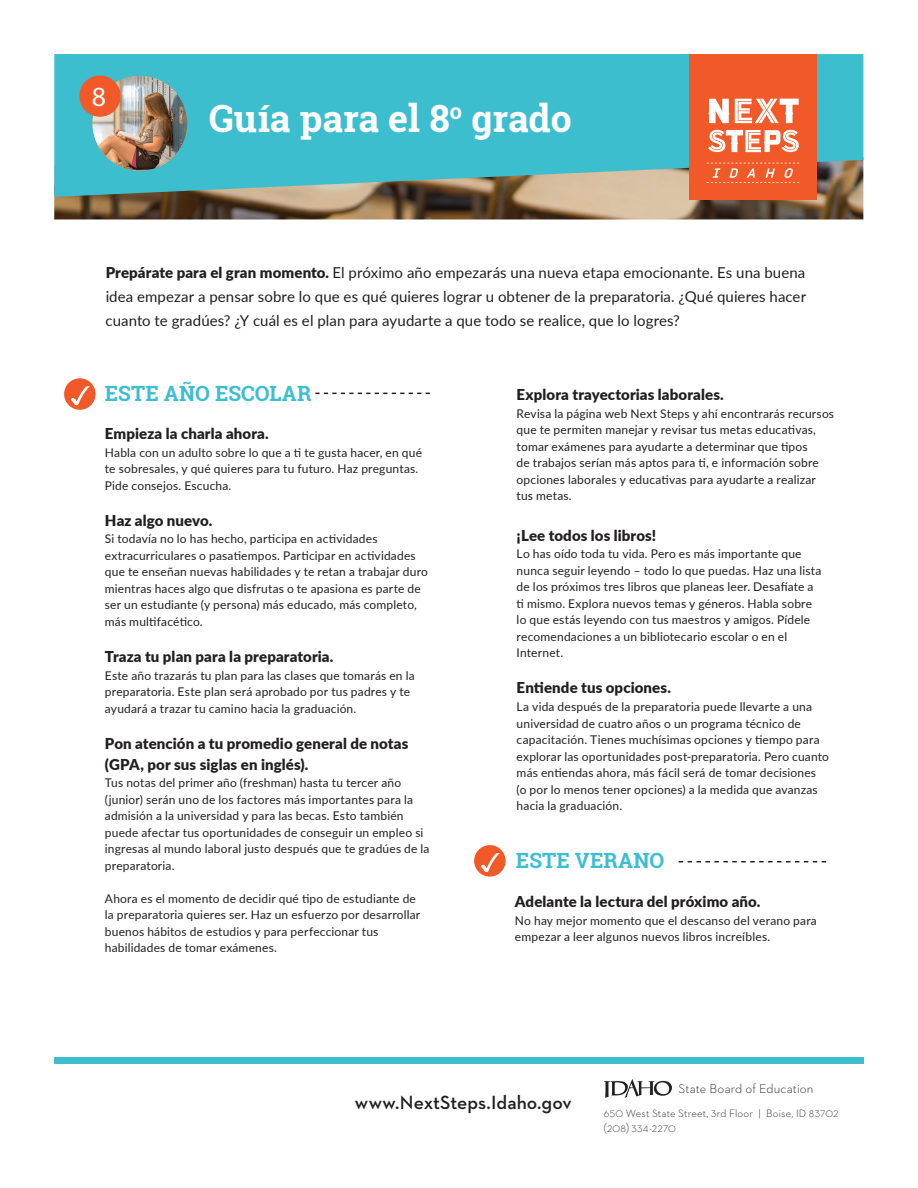
<style>
.page{position:relative;width:918px;height:1188px;background:#fff}
.page>*{position:absolute;margin:0;border:0;box-sizing:border-box;transform-origin:0 0}
.t1{font:700 37.5px "Roboto Slab";color:#fff}
.t2{font:27.75px "Myriad Pro";color:#fff}
.t3{font:700 21px "Roboto Slab";color:#3dbecf}
.t4{font:600 19.5px "Neutraface 2 Text";color:#231f20}
.t5{font:15px/24px "Lato";letter-spacing:.005em;color:#231f20;text-align:justify}
.subhead{font:900 15px "Lato";letter-spacing:.01em;color:#231f20}
.t6{font:300 13.05px "Neutraface 2 Text";letter-spacing:.01em;color:#231f20}
.t7{font:300 13.05px "Neutra Disp";letter-spacing:.025em;color:#231f20}
.body{font:12px/16.5px "Lato";letter-spacing:.015em;color:#231f20}
.t8{font:300 10.8px "Neutraface 2 Text";letter-spacing:.01em;color:#231f20}
.s1{font-weight:900}
.s2{font-family:"Neutra Disp";font-size:13.05px}
</style>
<div class="page">
<img style="left:54px;top:197px;width:809px;height:22px">
<svg style="left:54px;top:54px;width:809px;height:143px;background:#4ab8c3"></svg>
<div style="left:689px;top:54px;width:127px;height:146px;background:#f15929"></div>
<svg style="left:708px;top:130px;width:91px;height:22px"></svg>
<svg style="left:707px;top:163px;width:92px;height:20px"></svg>
<svg style="left:708px;top:99px;width:91px;height:24px"></svg>
<div style="left:54px;top:1057px;width:810px;height:7px;background:#3dbecf"></div>
<svg style="left:604px;top:1079px;width:68px;height:19px"></svg>
<img style="left:93px;top:76px;width:94px;height:95px;border-radius:47px">
<div style="left:79px;top:75px;width:42px;height:42px;background:#f15929;border-radius:50%"></div>
<div style="left:64px;top:378px;width:32px;height:32px;background:#f15929;border-radius:50%"></div>
<svg style="left:71px;top:386px;width:19px;height:19px"></svg>
<svg style="left:679px;top:861px;width:147px;height:1px"></svg>
<div style="left:474px;top:845px;width:32px;height:32px;background:#f15929;border-radius:50%"></div>
<svg style="left:481px;top:853px;width:19px;height:19px"></svg>
<svg style="left:315px;top:393px;width:115px;height:1px"></svg>
<h2 class="t2" style="left:92px;top:80px;width:16px">8</h2>
<p class="t1" style="left:209px;top:92px;width:364px">Guía para el 8<sup>o</sup> grado</p>
<p class="t5" style="left:105px;top:260px;width:702px"><span class="s1">Prepárate para el gran momento.</span> El próximo año empezarás una nueva etapa emocionante. Es una buena idea empezar a pensar sobre lo que es qué quieres lograr u obtener de la preparatoria. ¿Qué quieres hacer cuanto te gradúes? ¿Y cuál es el plan para ayudarte a que todo se realice, que lo logres?</p>
<p class="t3" style="left:105px;top:379px;width:208px">ESTE AÑO ESCOLAR</p>
<p class="subhead" style="left:105px;top:422px;width:165px">Empieza la charla ahora.</p>
<p class="body" style="left:105px;top:443px;width:319px">Habla con un adulto sobre lo que a ti te gusta hacer, en qué te sobresales, y qué quieres para tu futuro. Haz preguntas.<br>Pide consejos. Escucha.</p>
<p class="subhead" style="left:105px;top:509px;width:109px">Haz algo nuevo.</p>
<p class="body" style="left:105px;top:530px;width:325px">Si todavía no lo has hecho, participa en actividades extracurriculares o pasatiempos. Participar en actividades que te enseñan nuevas habilidades y te retan a trabajar duro mientras haces algo que disfrutas o te apasiona es parte de ser un estudiante (y persona) más educado, más completo, más multifacético.</p>
<p class="subhead" style="left:105px;top:645px;width:230px">Traza tu plan para la preparatoria.</p>
<p class="body" style="left:105px;top:667px;width:311px">Este año trazarás tu plan para las clases que tomarás en la preparatoria. Este plan será aprobado por tus padres y te ayudará a trazar tu camino hacia la graduación.</p>
<p class="subhead" style="left:105px;top:732px;width:305px">Pon atención a tu promedio general de notas</p>
<p class="subhead" style="left:105px;top:753px;width:205px">(GPA, por sus siglas en inglés).</p>
<p class="body" style="left:105px;top:774px;width:326px">Tus notas del primer año (freshman) hasta tu tercer año (junior) serán uno de los factores más importantes para la admisión a la universidad y para las becas. Esto también puede afectar tus oportunidades de conseguir un empleo si ingresas al mundo laboral justo después que te gradúes de la preparatoria.</p>
<p class="body" style="left:105px;top:890px;width:317px">Ahora es el momento de decidir qué tipo de estudiante de la preparatoria quieres ser. Haz un esfuerzo por desarrollar buenos hábitos de estudios y para perfeccionar tus habilidades de tomar exámenes.</p>
<p class="subhead" style="left:517px;top:383px;width:209px">Explora trayectorias laborales.</p>
<p class="body" style="left:517px;top:405px;width:319px">Revisa la página web Next Steps y ahí encontrarás recursos que te permiten manejar y revisar tus metas educativas, tomar exámenes para ayudarte a determinar que tipos<br>de trabajos serían más aptos para ti, e información sobre opciones laborales y educativas para ayudarte a realizar tus metas.</p>
<p class="subhead" style="left:517px;top:524px;width:141px">¡Lee todos los libros!</p>
<p class="body" style="left:517px;top:545px;width:306px">Lo has oído toda tu vida. Pero es más importante que nunca seguir leyendo – todo lo que puedas. Haz una lista de los próximos tres libros que planeas leer. Desafíate a ti mismo. Explora nuevos temas y géneros. Habla sobre lo que estás leyendo con tus maestros y amigos. Pídele recomendaciones a un bibliotecario escolar o en el Internet.</p>
<p class="subhead" style="left:517px;top:677px;width:156px">Entiende tus opciones.</p>
<p class="body" style="left:517px;top:698px;width:314px">La vida después de la preparatoria puede llevarte a una universidad de cuatro años o un programa técnico de capacitación. Tienes muchísimas opciones y tiempo para explorar las oportunidades post-preparatoria. Pero cuanto más entiendas ahora, más fácil será de tomar decisiones (o por lo menos tener opciones) a la medida que avanzas hacia la graduación.</p>
<p class="t3" style="left:516px;top:846px;width:150px">ESTE VERANO</p>
<p class="subhead" style="left:515px;top:890px;width:247px">Adelante la lectura del próximo año.</p>
<p class="body" style="left:515px;top:912px;width:304px">No hay mejor momento que el descanso del verano para empezar a leer algunos nuevos libros increíbles.</p>
<h3 class="t4" style="left:355px;top:1090px;width:218px">www.NextSteps.Idaho.gov</h3>
<p class="t6" style="left:679px;top:1081px;width:136px">State Board of Education</p>
<p class="t8" style="left:604px;top:1107px;width:236px"><span class="s2">650</span> West State Street, <span class="s2">3</span>rd Floor | Boise, ID <span class="s2">83702</span></p>
<p class="t7" style="left:604px;top:1121px;width:73px">(208) 334-2270</p>
</div>
